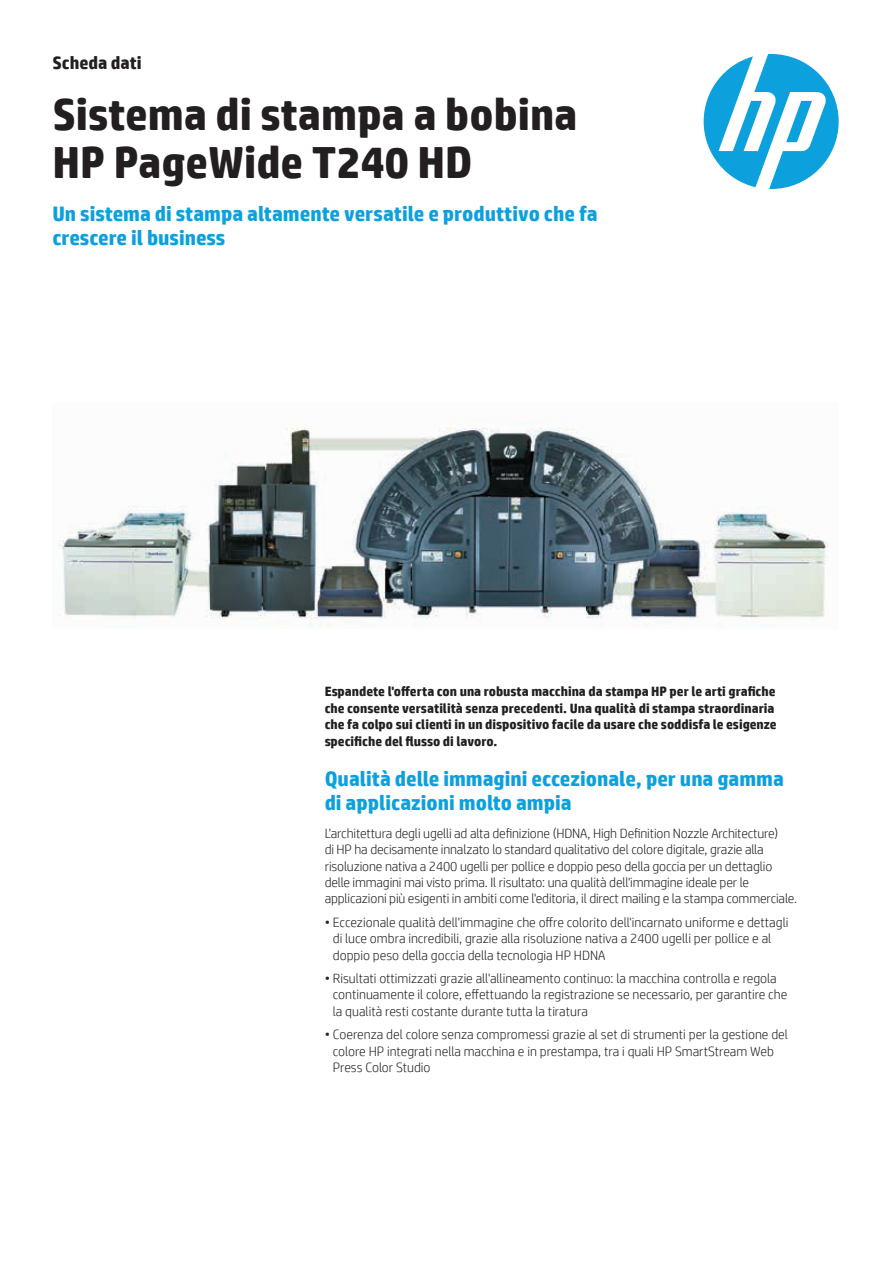
<style>
.page{position:relative;width:893px;height:1263px;background:#fff}
.page>*{position:absolute;margin:0;border:0;box-sizing:border-box;transform-origin:0 0}
.t1{font:700 45px/48px "HP Simplified";color:#231f20}
.t2{font:700 21px/24px "HP Simplified";color:#0ca0dd}
.t3{font:700 18px "HP Simplified";color:#231f20}
.t4{font:300 13.5px/16.5px "HP Simplified";letter-spacing:-.01em;color:#231f20}
.t5{font:700 13.5px/16.5px "HP Simplified";color:#231f20}
</style>
<div class="page">
<svg style="left:704px;top:54px;width:135px;height:135px"></svg>
<img style="left:59px;top:428px;width:769px;height:199px">
<h3 class="t3" style="left:52px;top:51px;width:91px">Scheda dati</h3>
<h1 class="t1" style="left:52px;top:91px;width:527px">Sistema di stampa a bobina<br>HP PageWide T240 HD</h1>
<h2 class="t2" style="left:52px;top:202px;width:547px">Un sistema di stampa altamente versatile e produttivo che fa crescere il business</h2>
<p class="t5" style="left:325px;top:684px;width:454px">Espandete l'offerta con una robusta macchina da stampa HP per le arti grafiche che consente versatilità senza precedenti. Una qualità di stampa straordinaria che fa colpo sui clienti in un dispositivo facile da usare che soddisfa le esigenze specifiche del flusso di lavoro.</p>
<h2 class="t2" style="left:325px;top:767px;width:461px">Qualità delle immagini eccezionale, per una gamma di applicazioni molto ampia</h2>
<p class="t4" style="left:325px;top:824px;width:474px">L'architettura degli ugelli ad alta definizione (HDNA, High Definition Nozzle Architecture)<br>di HP ha decisamente innalzato lo standard qualitativo del colore digitale, grazie alla risoluzione nativa a 2400 ugelli per pollice e doppio peso della goccia per un dettaglio delle immagini mai visto prima. Il risultato: una qualità dell'immagine ideale per le applicazioni più esigenti in ambiti come l'editoria, il direct mailing e la stampa commerciale.</p>
<p class="t4" style="left:333px;top:913px;width:457px;text-indent:-8px">• Eccezionale qualità dell'immagine che offre colorito dell'incarnato uniforme e dettagli di luce ombra incredibili, grazie alla risoluzione nativa a 2400 ugelli per pollice e al doppio peso della goccia della tecnologia HP HDNA</p>
<p class="t4" style="left:333px;top:970px;width:456px;text-indent:-8px">• Risultati ottimizzati grazie all'allineamento continuo: la macchina controlla e regola continuamente il colore, effettuando la registrazione se necessario, per garantire che la qualità resti costante durante tutta la tiratura</p>
<p class="t4" style="left:333px;top:1026px;width:457px;text-indent:-8px">• Coerenza del colore senza compromessi grazie al set di strumenti per la gestione del colore HP integrati nella macchina e in prestampa, tra i quali HP SmartStream Web<br>Press Color Studio</p>
</div>
